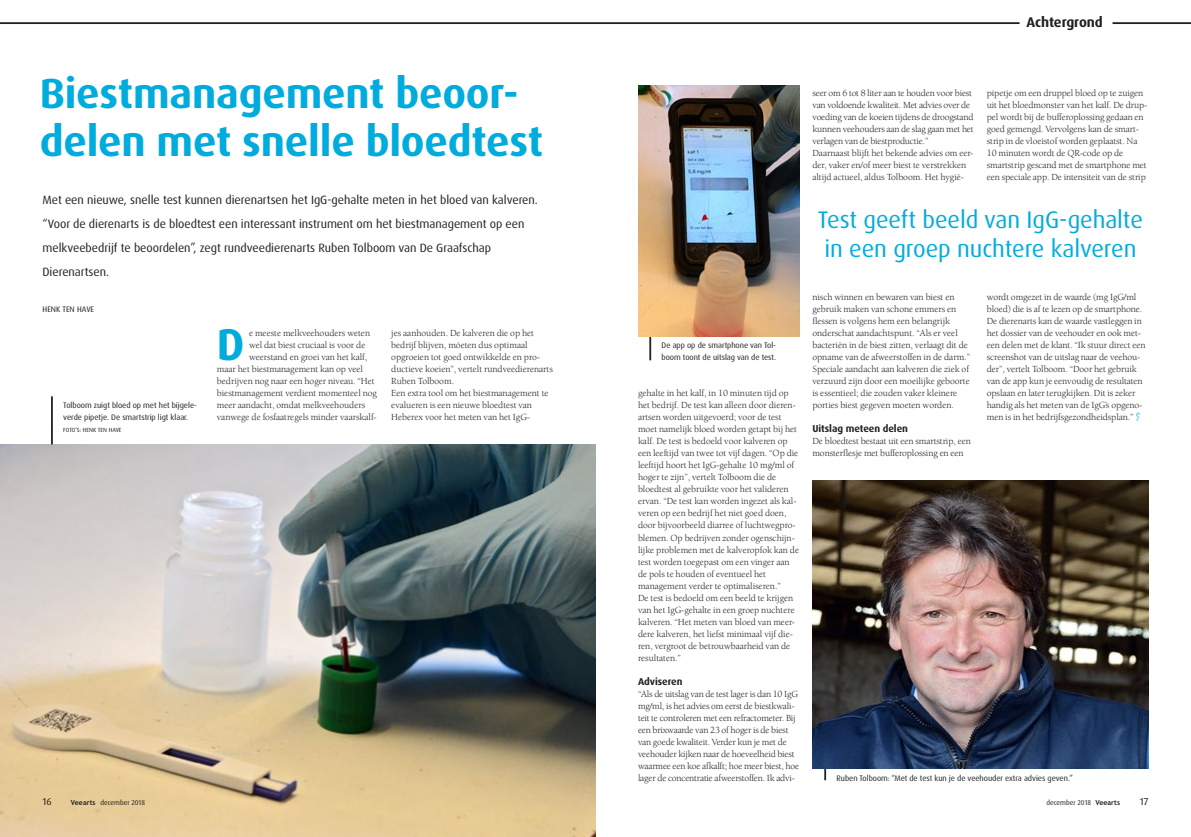
<style>
.page{position:relative;width:1191px;height:837px;background:#fff}
.page>*{position:absolute;margin:0;border:0;box-sizing:border-box;transform-origin:0 0}
.t1{font:700 44.5px "Dax OT";color:#00acdd}
.t2{font:700 42px/48px "Dax OT";letter-spacing:-.005em;color:#00acdd}
.t3{font:24px/29px "Dax OT";letter-spacing:-.005em;color:#00acdd}
.t4{font:700 14px "Dax OT";letter-spacing:-.005em;color:#231f20}
.t5{font:12px/24px "Dax OT";letter-spacing:-.005em;color:#231f20}
.t6{font:700 10px "Dax OT";letter-spacing:-.005em;color:#231f20}
.t7{font:10px "Dax OT";color:#231f20}
.t8{font:9.6px/12px "Berkeley Std";letter-spacing:-.005em;color:#231f20}
.t9{font:8px/12px "Dax OT";letter-spacing:-.005em;color:#231f20}
.t10{font:7px "Dax OT";color:#231f20}
.t11{font:6px "Dax OT";letter-spacing:.005em;color:#231f20}
.s1{font-family:"Trebuchet MS";font-weight:700}
</style>
<div class="page">
<img style="left:0;top:444px;width:595px;height:392px">
<hr style="left:0;top:22px;width:1019px;height:2px;background:#231f20">
<hr style="left:1112px;top:22px;width:79px;height:2px;background:#231f20">
<hr style="left:51px;top:396px;width:2px;height:48px;background:#231f20">
<svg style="left:1136px;top:412px;width:4px;height:9px"></svg>
<hr style="left:649px;top:336px;width:2px;height:24px;background:#231f20">
<svg style="left:824px;top:768px;width:2px;height:12px"></svg>
<img style="left:638px;top:85px;width:161px;height:251px">
<img style="left:812px;top:480px;width:336px;height:288px">
<h2 class="t2" style="left:40px;top:70px;width:505px">Biestmanagement beoor&shy;delen met snelle bloedtest</h2>
<p class="t5" style="left:43px;top:188px;width:497px">Met een nieuwe, snelle test kunnen dierenartsen het IgG-gehalte meten in het bloed van kalveren. “Voor de dierenarts is de bloedtest een interessant instrument om het biestmanagement op een melkveebedrijf te beoordelen”, zegt rundveedierenarts Ruben Tolboom van De Graafschap Dierenartsen.</p>
<p class="t9" style="left:43px;top:303px;width:53px">HENK TEN HAVE</p>
<p class="t9" style="left:63px;top:399px;width:135px">Tolboom zuigt bloed op met het bijgele&shy;verde pipetje. De smartstrip ligt klaar.</p>
<p class="t11" style="left:63px;top:426px;width:60px">FOTO’S: HENK TEN HAVE</p>
<h1 class="t1" style="left:217px;top:316px;width:29px">D</h1>
<p class="t8" style="left:249px;top:327px;width:123px">e meeste melkveehouders weten</p>
<p class="t8" style="left:249px;top:339px;width:118px">wel dat biest cruciaal is voor de</p>
<p class="t8" style="left:249px;top:351px;width:120px">weerstand en groei van het kalf,</p>
<p class="t8" style="left:217px;top:363px;width:148px">maar het biestmanagement kan op veel</p>
<p class="t8" style="left:217px;top:375px;width:159px">bedrijven nog naar een hoger niveau. “Het</p>
<p class="t8" style="left:217px;top:387px;width:162px">biestmanagement verdient momenteel nog</p>
<p class="t8" style="left:217px;top:399px;width:150px">meer aandacht, omdat melkveehouders</p>
<p class="t8" style="left:217px;top:411px;width:161px">vanwege de fosfaatregels minder vaarskalf-</p>
<p class="t8" style="left:391px;top:327px;width:163px">jes aanhouden. De kalveren die op het bedrijf blijven, móeten dus optimaal opgroeien tot goed ontwikkelde en pro&shy;ductieve koeien”, vertelt rundveedierenarts Ruben Tolboom.<br>Een extra tool om het biestmanagement te evalueren is een nieuwe bloedtest van Heberex voor het meten van het IgG-</p>
<h3 class="t4" style="left:1026px;top:13px;width:78px">Achtergrond</h3>
<p class="t9" style="left:661px;top:339px;width:116px">De app op de smartphone van Tol&shy;boom toont de uitslag van de test.</p>
<p class="t8" style="left:638px;top:387px;width:163px">gehalte in het kalf, in 10 minuten tijd op het bedrijf. De test kan alleen door dieren&shy;artsen worden uitgevoerd; voor de test moet namelijk bloed worden getapt bij het kalf. De test is bedoeld voor kalveren op een leeftijd van twee tot vijf dagen. “Op die leeftijd hoort het IgG-gehalte 10 mg/ml of hoger te zijn”, vertelt Tolboom die de bloedtest al gebruikte voor het valideren ervan. “De test kan worden ingezet als kal&shy;veren op een bedrijf het niet goed doen, door bijvoorbeeld diarree of luchtwegpro&shy;blemen. Op bedrijven zonder ogenschijn&shy;lijke problemen met de kalveropfok kan de test worden toegepast om een vinger aan de pols te houden of eventueel het management verder te optimaliseren.”<br>De test is bedoeld om een beeld te krijgen van het IgG-gehalte in een groep nuchtere kalveren. “Het meten van bloed van meer&shy;dere kalveren, het liefst minimaal vijf die&shy;ren, vergroot de betrouwbaarheid van de resultaten.”</p>
<p class="t6" style="left:638px;top:674px;width:46px">Adviseren</p>
<p class="t8" style="left:638px;top:687px;width:163px">“Als de uitslag van de test lager is dan 10 IgG mg/ml, is het advies om eerst de biestkwali&shy;teit te controleren met een refractometer. Bij een brixwaarde van 23 of hoger is de biest van goede kwaliteit. Verder kun je met de veehouder kijken naar de hoeveelheid biest waarmee een koe afkalft; hoe meer biest, hoe lager de concentratie afweerstoffen. Ik advi-</p>
<p class="t8" style="left:812px;top:87px;width:163px">seer om 6 tot 8 liter aan te houden voor biest van voldoende kwaliteit. Met advies over de voeding van de koeien tijdens de droogstand kunnen veehouders aan de slag gaan met het verlagen van de biestproductie.”<br>Daarnaast blijft het bekende advies om eer&shy;der, vaker en/of meer biest te verstrekken altijd actueel, aldus Tolboom. Het hygië-</p>
<p class="t8" style="left:986px;top:87px;width:162px">pipetje om een druppel bloed op te zuigen uit het bloedmonster van het kalf. De drup&shy;pel wordt bij de bufferoplossing gedaan en goed gemengd. Vervolgens kan de smart&shy;strip in de vloeistof worden geplaatst. Na 10 minuten wordt de QR-code op de smartstrip gescand met de smartphone met een speciale app. De intensiteit van de strip</p>
<h3 class="t3" style="left:818px;top:205px;width:326px">Test geeft beeld van IgG-gehalte in een groep nuchtere kalveren</h3>
<p class="t8" style="left:812px;top:291px;width:159px">nisch winnen en bewaren van biest en gebruik maken van schone emmers en flessen is volgens hem een belangrijk onderschat aandachtspunt. “Als er veel bacteriën in de biest zitten, verlaagt dit de opname van de afweerstoffen in de darm.” Speciale aandacht aan kalveren die ziek of verzuurd zijn door een moeilijke geboorte is essentieel; die zouden vaker kleinere porties biest gegeven moeten worden.</p>
<p class="t6" style="left:812px;top:422px;width:97px">Uitslag meteen delen</p>
<p class="t8" style="left:812px;top:435px;width:160px">De bloedtest bestaat uit een smartstrip, een monsterflesje met bufferoplossing en een</p>
<p class="t8" style="left:986px;top:291px;width:160px">wordt omgezet in de waarde (mg IgG/ml bloed) die is af te lezen op de smartphone.<br>De dierenarts kan de waarde vastleggen in het dossier van de veehouder en ook met&shy;een delen met de klant. “Ik stuur direct een screenshot van de uitslag naar de veehou&shy;der”, vertelt Tolboom. “Door het gebruik van de app kun je eenvoudig de resultaten opslaan en later terugkijken. Dit is zeker handig als het meten van de IgG’s opgeno&shy;men is in het bedrijfsgezondheidsplan.”</p>
<p class="t9" style="left:836px;top:771px;width:238px">Ruben Tolboom: “Met de test kun je de veehouder extra advies geven.”</p>
<p class="t7" style="left:43px;top:794px;width:11px">16</p>
<p class="t10" style="left:71px;top:797px;width:76px"><span class="s1">Veearts</span> december 2018</p>
<p class="t10" style="left:1046px;top:797px;width:75px">december 2018 <span class="s1">Veearts</span></p>
<p class="t7" style="left:1139px;top:794px;width:10px">17</p>
</div>
